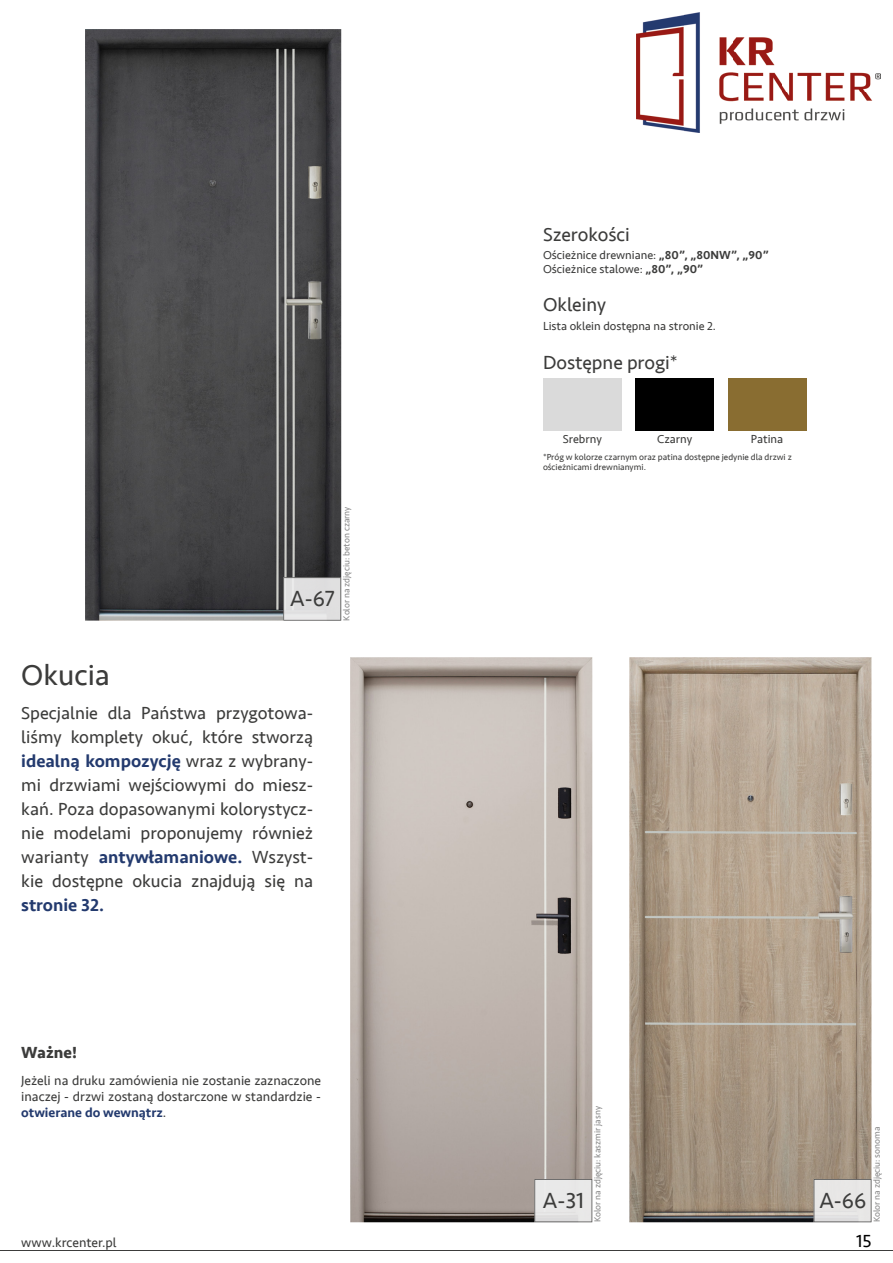
<style>
.page{position:relative;width:893px;height:1263px;background:#fff}
.page>*{position:absolute;margin:0;border:0;box-sizing:border-box;transform-origin:0 0}
.t1{font:30px "Seravek";color:#3c3c3b}
.t2{font:22.5px "Seravek";color:#3c3c3b}
.t3{font:19.5px "Seravek";color:#3c3c3b}
.t4{font:18px/24px "Seravek";color:#3c3c3b;text-align:justify}
.t5{font:500 18px "Seravek";color:#233a6e}
.t6{font:18px "Seravek";color:#000}
.t7{font:700 16.5px "Seravek";color:#3c3c3b}
.t8{font:13.5px/16.2px "Seravek";color:#3c3c3b;text-align:justify}
.t9{font:12px/14.4px "Seravek";color:#3c3c3b}
.t10{font:9px/10.8px "Seravek";color:#3c3c3b}
.t11{font:9px "Seravek";color:#878787}
.s1{font-weight:500}
.s2{font-weight:500;color:#233a6e}
</style>
<div class="page">
<hr style="left:0;top:1250px;width:893px;height:1px;background:#3c3c3b">
<div style="left:543px;top:378px;width:79px;height:53px;background:#dadada"></div>
<div style="left:635px;top:378px;width:79px;height:53px;background:#000"></div>
<div style="left:728px;top:378px;width:78px;height:53px;background:#896d31"></div>
<img style="left:85px;top:29px;width:256px;height:592px">
<img style="left:636px;top:13px;width:244px;height:119px">
<img style="left:283px;top:577px;width:58px;height:44px">
<img style="left:629px;top:657px;width:242px;height:565px">
<img style="left:814px;top:1179px;width:57px;height:43px">
<img style="left:350px;top:657px;width:242px;height:565px">
<img style="left:534px;top:1179px;width:58px;height:43px">
<p class="t3" style="left:543px;top:219px;width:88px">Szerokości</p>
<p class="t9" style="left:543px;top:247px;width:227px">Ościeżnice drewniane: <span class="s1">„80”, „80NW”, „90”<br></span>Ościeżnice stalowe: <span class="s1">„80”, „90”</span></p>
<p class="t3" style="left:543px;top:290px;width:65px">Okleiny</p>
<p class="t9" style="left:543px;top:319px;width:174px">Lista oklein dostępna na stronie 2.</p>
<p class="t3" style="left:543px;top:347px;width:136px">Dostępne progi*</p>
<p class="t9" style="left:563px;top:431px;width:41px">Srebrny</p>
<p class="t9" style="left:657px;top:431px;width:37px">Czarny</p>
<p class="t9" style="left:751px;top:431px;width:34px">Patina</p>
<p class="t2" style="left:290px;top:581px;width:47px">A-67</p>
<p class="t11" style="left:340px;top:621px;width:116px;rotate:-90deg">Kolor na zdjęciu: beton czarny</p>
<h1 class="t1" style="left:21px;top:652px;width:90px">Okucia</h1>
<p class="t4" style="left:21px;top:701px;width:293px">Specjalnie dla Państwa przygotowa&shy;liśmy komplety okuć, które stworzą <span class="s2">idealną kompozycję</span> wraz z wybrany&shy;mi drzwiami wejściowymi do miesz&shy;kań. Poza dopasowanymi kolorystycz&shy;nie modelami proponujemy również warianty <span class="s2">antywłamaniowe.</span> Wszyst&shy;kie dostępne okucia znajdują się na</p>
<p class="t5" style="left:21px;top:893px;width:84px">stronie 32.</p>
<p class="t7" style="left:21px;top:1039px;width:58px">Ważne!</p>
<p class="t8" style="left:21px;top:1072px;width:301px">Jeżeli na druku zamówienia nie zostanie zaznaczone inaczej - drzwi zostaną dostarczone w standardzie - <span class="s2">otwierane do wewnątrz</span>.</p>
<p class="t10" style="left:543px;top:451px;width:250px">*Próg w kolorze czarnym oraz patina dostępne jedynie dla drzwi z ościeżnicami drewnianymi.</p>
<p class="t2" style="left:543px;top:1183px;width:43px">A-31</p>
<p class="t11" style="left:591px;top:1222px;width:118px;rotate:-90deg">Kolor na zdjęciu: kaszmir jasny</p>
<p class="t11" style="left:870px;top:1222px;width:97px;rotate:-90deg">Kolor na zdjęciu: sonoma</p>
<p class="t2" style="left:819px;top:1183px;width:49px">A-66</p>
<p class="t8" style="left:21px;top:1234px;width:97px">www.krcenter.pl</p>
<p class="t6" style="left:856px;top:1226px;width:17px">15</p>
</div>
